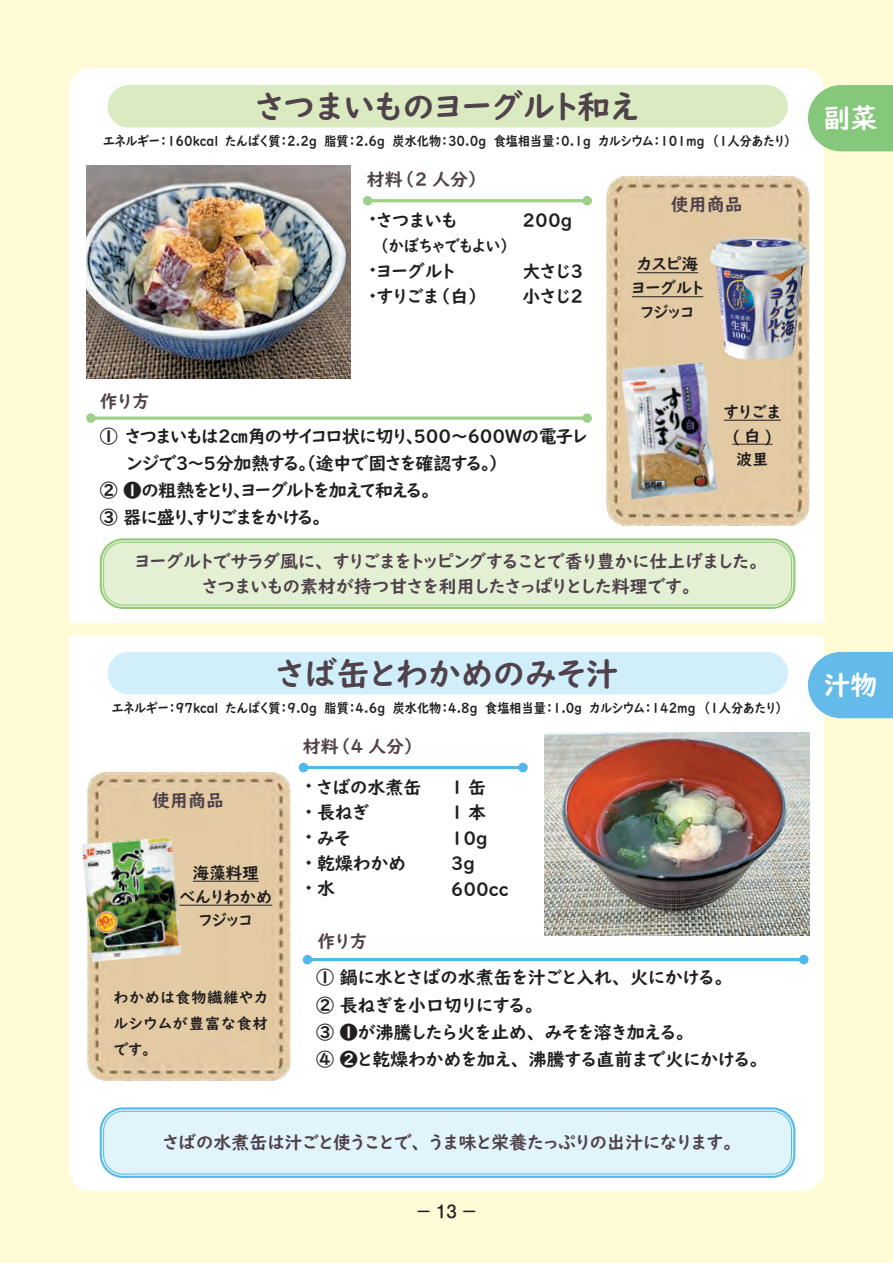
<style>
.page{position:relative;width:893px;height:1263px;background:#fffbd6}
.page>*{position:absolute;margin:0;border:0;box-sizing:border-box;transform-origin:0 0}
.t1{font:33px "UD Digi Kyokasho NK B";color:#50424b}
.t2{font:27px "UD Digi Kyokasho NK B";color:#fff}
.t3{font:18px/25.5px "UD Digi Kyokasho NK B";color:#231f20}
.t4{font:18px/25.5px "UD Digi Kyokasho NK B";color:#50424b;text-align:center}
.t5{font:18px "UD Digi Kyokasho NK B";letter-spacing:-.035em;color:#231f20}
.t6{font:18px "UD Digi Kyokasho NK B";letter-spacing:-.03em;color:#231f20}
.t7{font:18px "UD Digi Kyokasho NK B";letter-spacing:-.05em;color:#231f20}
.t8{font:18px "UD Digi Kyokasho NK B";letter-spacing:-.04em;color:#231f20}
.t9{font:16.5px/24px "UD Digi Kyokasho NK B";color:#231f20;text-align:center}
.t10{font:16.5px "UD Digi Kyokasho NK B";color:#231f20;scale:.93 1}
.t11{font:500 16.5px "Shin M Go Pro";color:#231f20}
.t12{font:15.75px "UD Digi Kyokasho NK B";color:#231f20}
.t13{font:15px/26.2px "UD Digi Kyokasho NK B";letter-spacing:.06em;color:#231f20;text-align:justify}
.t14{font:13.5px "UD Digi Kyokasho NK B";color:#231f20;scale:.9 1}
</style>
<div class="page">
<div style="left:69px;top:68px;width:755px;height:1123px;background:#fff;border-radius:21px"></div>
<svg style="left:808px;top:85px;width:85px;height:66px;background:#8fcc85"></svg>
<svg style="left:808px;top:652px;width:85px;height:66px;background:#70bfea"></svg>
<div style="left:108px;top:85px;width:680px;height:43px;background:#daeac1;border-radius:21px"></div>
<div style="left:108px;top:652px;width:680px;height:42px;background:#d1eefb;border-radius:21px"></div>
<img style="left:86px;top:166px;width:265px;height:212px">
<img style="left:544px;top:733px;width:265px;height:202px">
<hr style="left:368px;top:199px;width:219px;height:3px;background:#9fd08a">
<div style="left:363px;top:196px;width:9px;height:9px;background:#9fd08a;border-radius:50%"></div>
<div style="left:582px;top:196px;width:10px;height:9px;background:#9fd08a;border-radius:50%"></div>
<hr style="left:303px;top:766px;width:220px;height:3px;background:#50b7e8">
<div style="left:299px;top:763px;width:9px;height:9px;background:#50b7e8;border-radius:50%"></div>
<div style="left:518px;top:763px;width:10px;height:9px;background:#50b7e8;border-radius:50%"></div>
<svg style="left:96px;top:416px;width:486px;height:4px;background:#b2d9a1"></svg>
<div style="left:86px;top:413px;width:10px;height:10px;background:#9fd08a;border-radius:50%"></div>
<div style="left:582px;top:413px;width:10px;height:10px;background:#9fd08a;border-radius:50%"></div>
<hr style="left:307px;top:958px;width:497px;height:3px;background:#50b7e8">
<div style="left:303px;top:955px;width:9px;height:9px;background:#50b7e8;border-radius:50%"></div>
<div style="left:799px;top:955px;width:10px;height:9px;background:#50b7e8;border-radius:50%"></div>
<img style="left:606px;top:176px;width:203px;height:351px">
<img style="left:87px;top:772px;width:203px;height:310px">
<div style="left:102px;top:540px;width:691px;height:67px;background:#e4f0d4;border-radius:21px"></div>
<div style="left:100px;top:538px;width:695px;height:71px;border:2px solid #91cb77;border-radius:22px"></div>
<div style="left:103px;top:542px;width:689px;height:63px;border:1px solid #91cb77;border-radius:19px"></div>
<div style="left:102px;top:1109px;width:691px;height:67px;background:#e1f4fc;border-radius:21px"></div>
<div style="left:100px;top:1107px;width:695px;height:71px;border:2px solid #54b8e8;border-radius:22px"></div>
<div style="left:103px;top:1111px;width:689px;height:63px;border:1px solid #54b8e8;border-radius:19px"></div>
<hr style="left:193px;top:881px;width:66px;height:1px;background:#231f20">
<hr style="left:179px;top:905px;width:93px;height:1px;background:#231f20">
<hr style="left:637px;top:272px;width:61px;height:1px;background:#231f20">
<hr style="left:632px;top:296px;width:71px;height:1px;background:#231f20">
<hr style="left:724px;top:420px;width:57px;height:1px;background:#231f20">
<hr style="left:732px;top:444px;width:40px;height:1px;background:#231f20">
<img style="left:710px;top:237px;width:99px;height:122px">
<img style="left:617px;top:359px;width:103px;height:144px">
<img style="left:82px;top:837px;width:99px;height:125px">
<div style="left:45px;top:623px;width:794px;height:13px;background:#fffbd6"></div>
<h1 class="t1" style="left:256px;top:87px;width:385px">さつまいものヨーグルト和え</h1>
<p class="t14" style="left:103px;top:133px;width:767px">エネルギー：160kcal　たんぱく質：2.2g 脂質：2.6g 炭水化物：30.0g 食塩相当量：0.1g カルシウム：101mg　（１人分あたり）</p>
<p class="t4" style="left:100px;top:389px;width:52px">作り方</p>
<p class="t4" style="left:367px;top:167px;width:114px">材料（2 人分）</p>
<p class="t3" style="left:377px;top:207px;width:82px">さつまいも</p>
<p class="t10" style="left:379px;top:236px;width:143px">（かぼちゃでもよい）</p>
<p class="t3" style="left:377px;top:258px;width:105px">ヨーグルト<br>すりごま（白）</p>
<p class="t3" style="left:522px;top:207px;width:51px">200g</p>
<p class="t3" style="left:522px;top:258px;width:62px">大さじ３小さじ２</p>
<p class="t5" style="left:100px;top:426px;width:489px">① さつまいもは2㎝角のサイコロ状に切り、500～600Wの電子レ</p>
<p class="t6" style="left:127px;top:453px;width:375px">ンジで3～5分加熱する。（途中で固さを確認する。）</p>
<p class="t7" style="left:100px;top:480px;width:333px">② ❶の粗熱をとり、ヨーグルトを加えて和える。</p>
<p class="t8" style="left:100px;top:507px;width:224px">③ 器に盛り、すりごまをかける。</p>
<p class="t4" style="left:671px;top:192px;width:73px">使用商品</p>
<p class="t9" style="left:632px;top:252px;width:73px">カスピ海ヨーグルト</p>
<p class="t12" style="left:641px;top:302px;width:55px">フジッコ</p>
<p class="t9" style="left:724px;top:400px;width:58px">すりごま(白)</p>
<p class="t12" style="left:737px;top:450px;width:33px">波里</p>
<p class="t4" style="left:135px;top:548px;width:626px">ヨーグルトでサラダ風に、すりごまをトッピングすることで香り豊かに仕上げました。さつまいもの素材が持つ甘さを利用したさっぱりとした料理です。</p>
<h1 class="t1" style="left:276px;top:654px;width:344px">さば缶とわかめのみそ汁</h1>
<p class="t14" style="left:112px;top:700px;width:747px">エネルギー：97kcal　たんぱく質：9.0g 脂質：4.6g 炭水化物：4.8g 食塩相当量：1.0ｇ カルシウム：142mg　（１人分あたり）</p>
<p class="t4" style="left:152px;top:788px;width:73px">使用商品</p>
<p class="t9" style="left:179px;top:861px;width:94px">海藻料理<br>べんりわかめ</p>
<p class="t12" style="left:199px;top:911px;width:55px">フジッコ</p>
<p class="t13" style="left:114px;top:984px;width:156px">わかめは食物繊維やカルシウムが豊富な食材です。</p>
<p class="t4" style="left:303px;top:734px;width:114px">材料（4 人分）</p>
<p class="t3" style="left:317px;top:774px;width:106px">さばの水煮缶長ねぎ<br>みそ<br>乾燥わかめ水</p>
<p class="t4" style="left:317px;top:928px;width:52px">作り方</p>
<p class="t3" style="left:451px;top:774px;width:60px">1缶<br>1本<br>10g<br>3g<br>600cc</p>
<p class="t3" style="left:316px;top:964px;width:445px;line-height:27px">① 鍋に水とさばの水煮缶を汁ごと入れ、火にかける。<br>② 長ねぎを小口切りにする。<br>③ ❶が沸騰したら火を止め、みそを溶き加える。<br>④ ❷と乾燥わかめを加え、沸騰する直前まで火にかける。</p>
<p class="t4" style="left:163px;top:1130px;width:572px">さばの水煮缶は汁ごと使うことで、うま味と栄養たっぷりの出汁になります。</p>
<p class="t11" style="left:415px;top:1198px;width:64px">－13－</p>
<h2 class="t2" style="left:823px;top:102px;width:55px">副菜</h2>
<h2 class="t2" style="left:823px;top:669px;width:55px">汁物</h2>
</div>
